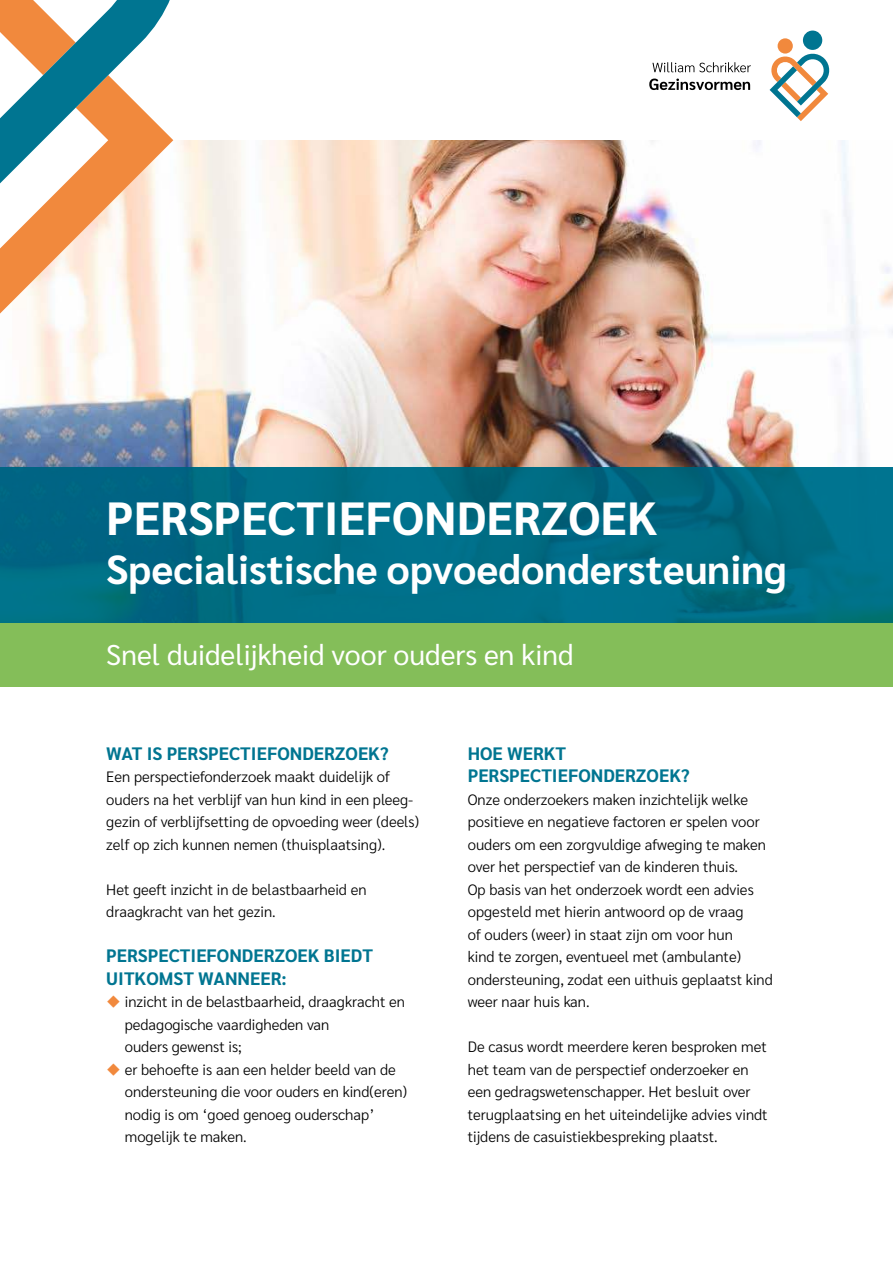
<style>
.page{position:relative;width:893px;height:1263px;background:#fff}
.page>*{position:absolute;margin:0;border:0;box-sizing:border-box;transform-origin:0 0}
.t1{font:700 46.5px "Sarabun";color:#fff}
.t2{font:700 40.5px "Sarabun";color:#fff}
.t3{font:28.5px "Sarabun";color:#fff}
.t4{font:700 18px/22.5px "Sarabun";color:#007591}
.t5{font:300 15px/22.5px "Sarabun";color:#000}
.s1{color:#f1893d}
</style>
<div class="page">
<img style="left:0;top:140px;width:893px;height:328px">
<svg style="left:0;top:0;width:181px;height:335px"></svg>
<svg style="left:649px;top:79px;width:101px;height:11px"></svg>
<svg style="left:652px;top:62px;width:99px;height:10px"></svg>
<svg style="left:770px;top:31px;width:59px;height:90px"></svg>
<svg style="left:0;top:468px;width:893px;height:155px;background:#006b84"></svg>
<div style="left:0;top:623px;width:893px;height:64px;background:#84be59"></div>
<h1 class="t1" style="left:106px;top:500px;width:553px">PERSPECTIEFONDERZOEK</h1>
<h2 class="t2" style="left:106px;top:554px;width:682px">Specialistische opvoedondersteuning</h2>
<h3 class="t3" style="left:106px;top:644px;width:469px">Snel duidelijkheid voor ouders en kind</h3>
<p class="t4" style="left:106px;top:744px;width:284px">WAT IS PERSPECTIEFONDERZOEK?</p>
<p class="t5" style="left:106px;top:767px;width:314px">Een perspectiefonderzoek maakt duidelijk of ouders na het verblijf van hun kind in een pleeg&shy;gezin of verblijfsetting de opvoeding weer (deels) zelf op zich kunnen nemen (thuisplaatsing).</p>
<p class="t5" style="left:106px;top:880px;width:262px">Het geeft inzicht in de belastbaarheid en draagkracht van het gezin.</p>
<p class="t4" style="left:106px;top:946px;width:268px">PERSPECTIEFONDERZOEK BIEDT<br>UITKOMST WANNEER:</p>
<p class="t5" style="left:125px;top:992px;width:282px;text-indent:-18px"><span class="s1">◆</span> inzicht in de belastbaarheid, draagkracht en pedagogische vaardigheden van<br>ouders gewenst is;</p>
<p class="t5" style="left:125px;top:1060px;width:284px;text-indent:-18px"><span class="s1">◆</span> er behoefte is aan een helder beeld van de ondersteuning die voor ouders en kind(eren) nodig is om ‘goed genoeg ouderschap’ mogelijk te maken.</p>
<p class="t4" style="left:468px;top:744px;width:223px">HOE WERKT<br>PERSPECTIEFONDERZOEK?</p>
<p class="t5" style="left:468px;top:790px;width:307px">Onze onderzoekers maken inzichtelijk welke positieve en negatieve factoren er spelen voor ouders om een zorgvuldige afweging te maken over het perspectief van de kinderen thuis.<br>Op basis van het onderzoek wordt een advies opgesteld met hierin antwoord op de vraag<br>of ouders (weer) in staat zijn om voor hun<br>kind te zorgen, eventueel met (ambulante) ondersteuning, zodat een uithuis geplaatst kind weer naar huis kan.</p>
<p class="t5" style="left:468px;top:1037px;width:301px">De casus wordt meerdere keren besproken met het team van de perspectief onderzoeker en een gedragswetenschapper. Het besluit over terugplaatsing en het uiteindelijke advies vindt tijdens de casuistiekbespreking plaatst.</p>
</div>
